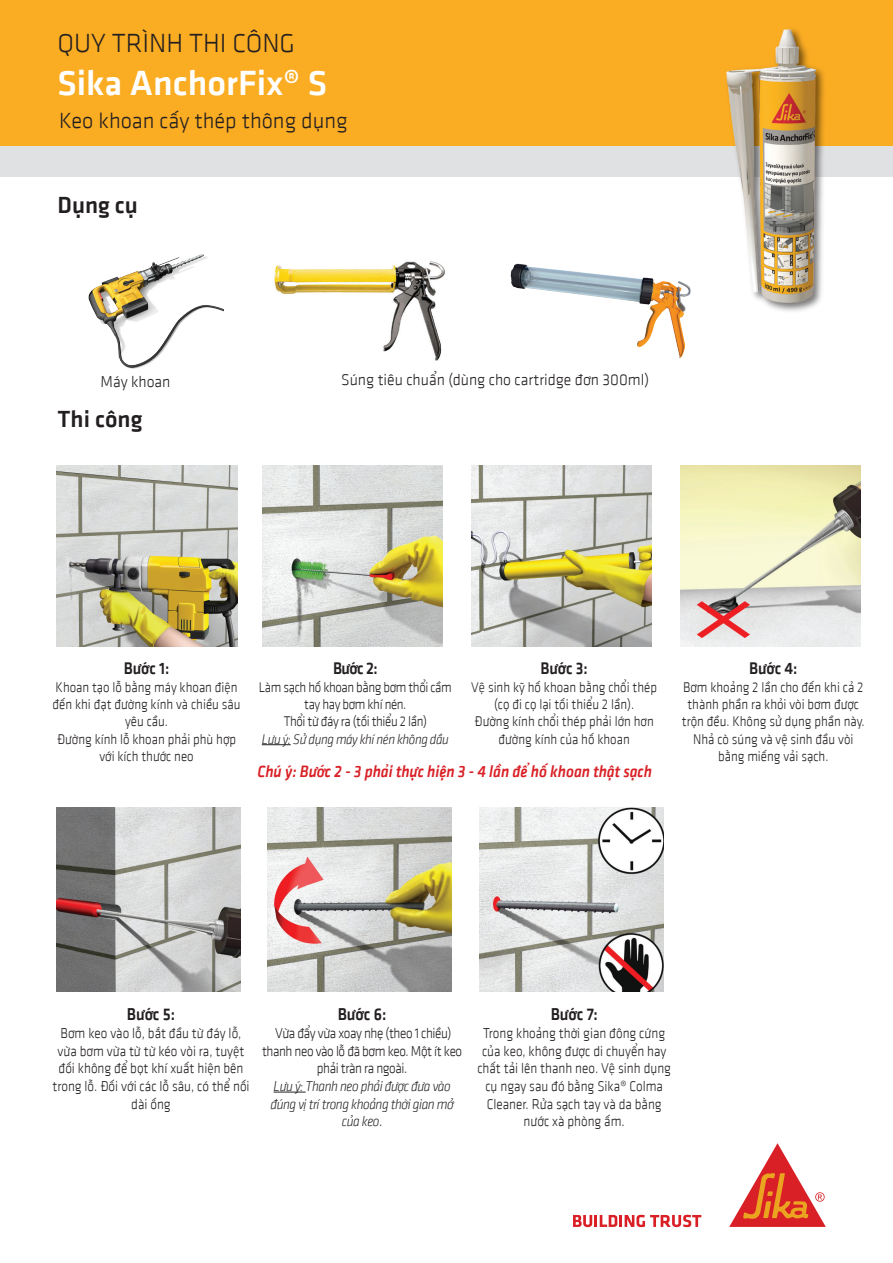
<style>
.page{position:relative;width:893px;height:1263px;background:#fff}
.page>*{position:absolute;margin:0;border:0;box-sizing:border-box;transform-origin:0 0}
.t1{font:500 36px "HM Klavika";color:#fff}
.t2{font:27px "Klavika VN Light";color:#231f20}
.t3{font:24px "Klavika VN Medium";color:#231f20}
.t4{font:500 24px "HM Klavika";color:#231f20}
.t5{font:22.5px "Klavika VN Light";color:#231f20}
.t6{font:17.7px "Klavika VN Medium";color:#231f20;scale:.9 1}
.t7{font:17.25px "Klavika VN Medium";color:#231f20;scale:.9 1}
.t8{font:italic 16.95px "Klavika VN Medium";color:#d92026;scale:.9 1}
.t9{font:16.2px "Klavika VN Light";color:#231f20}
.t10{font:14.7px/17.7px "Klavika VN Light";color:#231f20;text-align:center;scale:.9 1}
.t11{font:14.7px/17.7px "Klavika VN Light";letter-spacing:-.03em;color:#231f20;text-align:center;scale:.9 1}
.t12{font:italic 14.7px/17.7px "Klavika VN Light";letter-spacing:-.03em;color:#231f20;text-align:center;scale:.9 1}
.t13{font:14.4px/17.2px "Klavika VN Light";color:#231f20;text-align:center;scale:.9 1}
.t14{font:14.4px/17.2px "Klavika VN Light";letter-spacing:-.03em;color:#231f20;text-align:center;scale:.9 1}
.t15{font:italic 14.4px "Klavika VN Light";letter-spacing:-.03em;color:#231f20;scale:.9 1}
.s1{font-style:normal}
</style>
<div class="page">
<div style="left:0;top:0;width:893px;height:148px;background:#faac23"></div>
<div style="left:0;top:146px;width:893px;height:30px;background:#e0e1e3"></div>
<svg style="left:573px;top:1215px;width:128px;height:12px"></svg>
<svg style="left:729px;top:1143px;width:97px;height:84px"></svg>
<img style="left:274px;top:261px;width:171px;height:100px">
<img style="left:511px;top:263px;width:179px;height:95px">
<img style="left:88px;top:254px;width:135px;height:115px">
<img style="left:722px;top:29px;width:107px;height:283px">
<img style="left:727px;top:30px;width:89px;height:272px">
<img style="left:57px;top:466px;width:181px;height:180px">
<img style="left:262px;top:466px;width:181px;height:180px">
<svg style="left:262px;top:744px;width:29px;height:1px"></svg>
<img style="left:471px;top:466px;width:181px;height:180px">
<img style="left:680px;top:466px;width:181px;height:180px">
<img style="left:56px;top:808px;width:184px;height:184px">
<img style="left:267px;top:808px;width:184px;height:184px">
<hr style="left:274px;top:1092px;width:32px;height:1px;background:#231f20">
<img style="left:479px;top:808px;width:184px;height:184px">
<h2 class="t2" style="left:57px;top:24px;width:239px">QUY TRÌNH THI CÔNG</h2>
<h1 class="t1" style="left:57px;top:57px;width:271px">Sika AnchorFix® S</h1>
<h3 class="t5" style="left:59px;top:104px;width:290px">Keo khoan cấy thép thông dụng</h3>
<h3 class="t4" style="left:57px;top:187px;width:82px">Dụng cụ</h3>
<p class="t9" style="left:101px;top:370px;width:71px">Máy khoan</p>
<p class="t9" style="left:341px;top:368px;width:309px">Súng tiêu chuẩn (dùng cho cartridge đơn 300ml)</p>
<h3 class="t3" style="left:57px;top:402px;width:86px">Thi công</h3>
<p class="t7" style="left:124px;top:656px;width:52px">Bước 1:</p>
<p class="t13" style="left:53px;top:677px;width:210px">Khoan tạo lỗ bằng máy khoan điện đến khi đạt đường kính và chiều sâu yêu cầu.<br>Đường kính lỗ khoan phải phù hợp với kích thước neo</p>
<p class="t7" style="left:333px;top:656px;width:51px">Bước 2:</p>
<p class="t14" style="left:259px;top:677px;width:216px">Làm sạch hố khoan bằng bơm thổi cầm tay hay bơm khí nén.<br>Thổi từ đáy ra (tối thiểu 2 lần)</p>
<p class="t15" style="left:262px;top:729px;width:209px">Lưu ý: Sử dụng máy khí nén không dầu</p>
<p class="t7" style="left:540px;top:656px;width:54px">Bước 3:</p>
<p class="t13" style="left:471px;top:677px;width:208px">Vệ sinh kỹ hố khoan bằng chổi thép (cọ đi cọ lại tối thiểu 2 lần).<br>Đường kính chổi thép phải lớn hơn đường kính của hố khoan</p>
<p class="t8" style="left:257px;top:759px;width:440px">Chú ý: Bước 2 - 3 phải thực hiện 3 - 4 lần để hố khoan thật sạch</p>
<p class="t7" style="left:749px;top:656px;width:55px">Bước 4:</p>
<p class="t13" style="left:682px;top:677px;width:205px">Bơm khoảng 2 lần cho đến khi cả 2 thành phần ra khỏi vòi bơm được trộn đều. Không sử dụng phần này.<br>Nhả cò súng và vệ sinh đầu vòi bằng miếng vải sạch.</p>
<p class="t6" style="left:127px;top:1002px;width:55px">Bước 5:</p>
<p class="t10" style="left:52px;top:1023px;width:221px">Bơm keo vào lỗ, bắt đầu từ đáy lỗ, vừa bơm vừa từ từ kéo vòi ra, tuyệt đối không để bọt khí xuất hiện bên trong lỗ. Đối với các lỗ sâu, có thể nối dài ống</p>
<p class="t6" style="left:338px;top:1002px;width:56px">Bước 6:</p>
<p class="t11" style="left:262px;top:1023px;width:224px">Vừa đẩy vừa xoay nhẹ (theo 1 chiều) thanh neo vào lỗ đã bơm keo. Một ít keo phải tràn ra ngoài.</p>
<p class="t12" style="left:270px;top:1076px;width:205px">Lưu ý: Thanh neo phải được đưa vào đúng vị trí trong khoảng thời gian mở của keo<span class="s1">.</span></p>
<p class="t6" style="left:551px;top:1002px;width:54px">Bước 7:</p>
<p class="t10" style="left:477px;top:1023px;width:217px">Trong khoảng thời gian đông cứng của keo, không được di chuyển hay chất tải lên thanh neo. Vệ sinh dụng cụ ngay sau đó bằng Sika® Colma<br>Cleaner. Rửa sạch tay và da bằng nước xà phòng ấm.</p>
</div>
